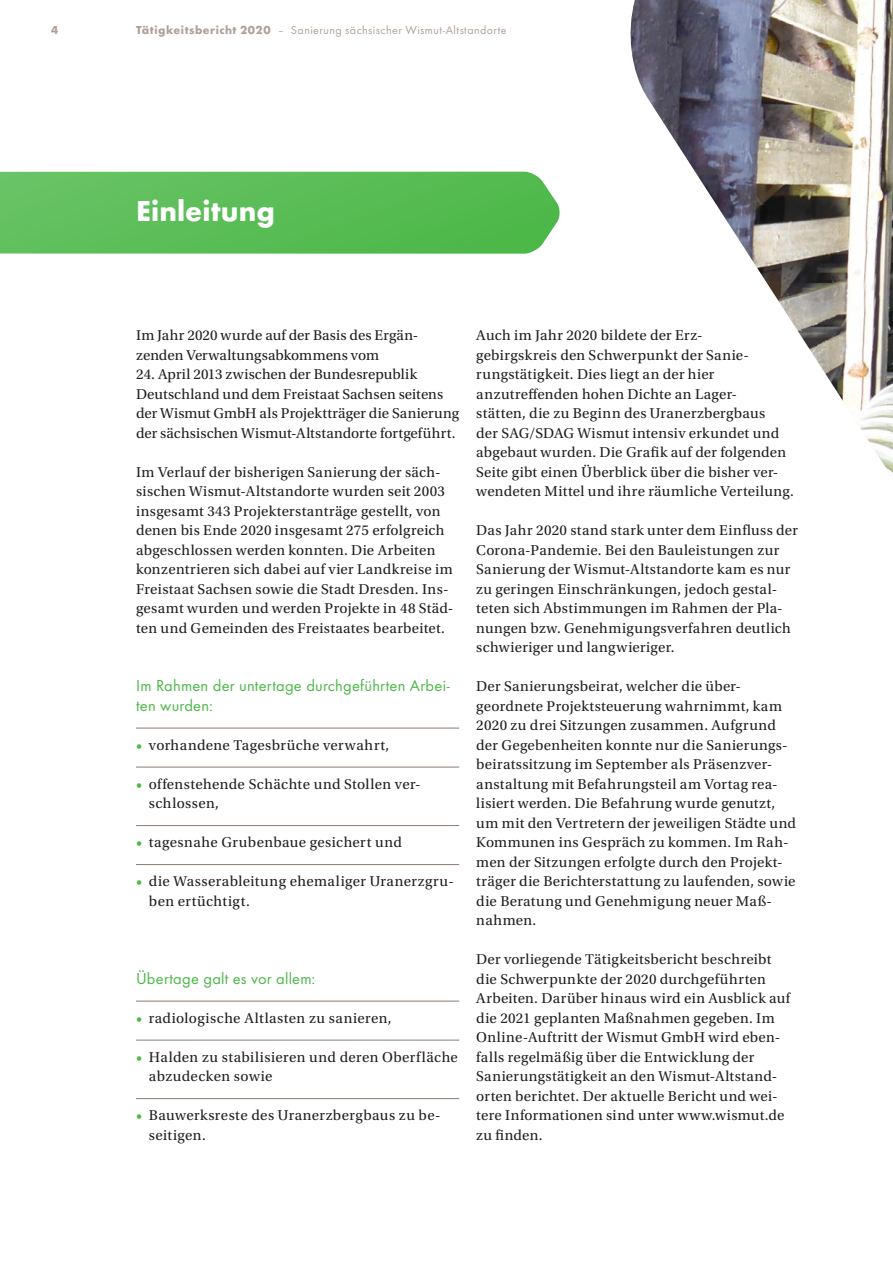
<style>
.page{position:relative;width:893px;height:1263px;background:#fff}
.page>*{position:absolute;margin:0;border:0;box-sizing:border-box;transform-origin:0 0}
.Headline_1{font:700 30px "Futura Round";letter-spacing:.005em;color:#fff}
.Fließtext{font:16.5px/19.5px "Futura Round";letter-spacing:.015em;color:#4cb848}
.Fließtext-2{font:15px/19.5px "Utopia Std";letter-spacing:.02em;color:#231f20}
.t1{font:12px "Futura Round";letter-spacing:.035em;color:#afa199}
.t2{font:700 12px "Futura Round";color:#afa199}
.s1{font-weight:700}
.s2{color:#4cb848}
</style>
<div class="page">
<svg style="left:0;top:171px;width:560px;height:83px;background:#5fbf5b"></svg>
<hr style="left:136px;top:728px;width:323px;height:1px;background:#8b7a71">
<hr style="left:136px;top:767px;width:323px;height:1px;background:#8b7a71">
<hr style="left:136px;top:825px;width:323px;height:1px;background:#8b7a71">
<hr style="left:136px;top:864px;width:323px;height:1px;background:#8b7a71">
<hr style="left:136px;top:1001px;width:323px;height:1px;background:#8b7a71">
<hr style="left:136px;top:1040px;width:323px;height:1px;background:#8b7a71">
<hr style="left:136px;top:1098px;width:323px;height:1px;background:#8b7a71">
<img style="left:630px;top:0;width:263px;height:478px">
<p class="t2" style="left:51px;top:21px;width:9px">4</p>
<p class="t1" style="left:136px;top:21px;width:372px"><span class="s1">Tätigkeitsbericht 2020</span> – Sanierung sächsischer Wismut-Altstandorte</p>
<p class="Headline_1" style="left:136px;top:188px;width:140px">Einleitung</p>
<p class="Fließtext-2" style="left:136px;top:326px;width:284px">Im Jahr 2020 wurde auf der Basis des Ergän&shy;zenden Verwaltungsabkommens vom</p>
<p class="Fließtext-2" style="left:136px;top:365px;width:325px">24. April 2013 zwischen der Bundesrepublik Deutschland und dem Freistaat Sachsen seitens der Wismut GmbH als Projektträger die Sanierung der sächsischen Wismut-Altstandorte fortgeführt.</p>
<p class="Fließtext-2" style="left:136px;top:462px;width:319px">Im Verlauf der bisherigen Sanierung der säch&shy;sischen Wismut-Altstandorte wurden seit 2003 insgesamt 343 Projekterstanträge gestellt, von denen bis Ende 2020 insgesamt 275 erfolgreich abgeschlossen werden konnten. Die Arbeiten konzentrieren sich dabei auf vier Landkreise im Freistaat Sachsen sowie die Stadt Dresden. Ins&shy;gesamt wurden und werden Projekte in 48 Städ&shy;ten und Gemeinden des Freistaates bearbeitet.</p>
<p class="Fließtext" style="left:136px;top:675px;width:315px">Im Rahmen der untertage durchgeführten Arbei&shy;ten wurden:</p>
<p class="Fließtext-2" style="left:136px;top:735px;width:255px"><span class="s2">•</span> vorhandene Tagesbrüche verwahrt,</p>
<p class="Fließtext-2" style="left:149px;top:774px;width:273px;text-indent:-13px"><span class="s2">•</span> offenstehende Schächte und Stollen ver&shy;schlossen,</p>
<p class="Fließtext-2" style="left:136px;top:833px;width:267px"><span class="s2">•</span> tagesnahe Grubenbaue gesichert und</p>
<p class="Fließtext-2" style="left:149px;top:872px;width:306px;text-indent:-13px"><span class="s2">•</span> die Wasserableitung ehemaliger Uranerzgru&shy;ben ertüchtigt.</p>
<p class="Fließtext" style="left:136px;top:967px;width:181px">Übertage galt es vor allem:</p>
<p class="Fließtext-2" style="left:136px;top:1008px;width:257px"><span class="s2">•</span> radiologische Altlasten zu sanieren,</p>
<p class="Fließtext-2" style="left:149px;top:1047px;width:311px;text-indent:-13px"><span class="s2">•</span> Halden zu stabilisieren und deren Oberfläche abzudecken sowie</p>
<p class="Fließtext-2" style="left:149px;top:1106px;width:293px;text-indent:-13px"><span class="s2">•</span> Bauwerksreste des Uranerzbergbaus zu be&shy;seitigen.</p>
<p class="Fließtext-2" style="left:476px;top:326px;width:319px">Auch im Jahr 2020 bildete der Erz-<br>gebirgskreis den Schwerpunkt der Sanie&shy;rungstätigkeit. Dies liegt an der hier anzutreffenden hohen Dichte an Lager-<br>stätten, die zu Beginn des Uranerzbergbaus<br>der SAG/SDAG Wismut intensiv erkundet und abgebaut wurden. Die Grafik auf der folgenden Seite gibt einen Überblick über die bisher ver&shy;wendeten Mittel und ihre räumliche Verteilung.</p>
<p class="Fließtext-2" style="left:476px;top:521px;width:323px">Das Jahr 2020 stand stark unter dem Einfluss der Corona-Pandemie. Bei den Bauleistungen zur Sanierung der Wismut-Altstandorte kam es nur zu geringen Einschränkungen, jedoch gestal&shy;teten sich Abstimmungen im Rahmen der Pla&shy;nungen bzw. Genehmigungsverfahren deutlich schwieriger und langwieriger.</p>
<p class="Fließtext-2" style="left:476px;top:677px;width:321px">Der Sanierungsbeirat, welcher die über&shy;geordnete Projektsteuerung wahrnimmt, kam 2020 zu drei Sitzungen zusammen. Aufgrund der Gegebenheiten konnte nur die Sanierungs&shy;beiratssitzung im September als Präsenzver&shy;anstaltung mit Befahrungsteil am Vortag rea&shy;lisiert werden. Die Befahrung wurde genutzt, um mit den Vertretern der jeweiligen Städte und Kommunen ins Gespräch zu kommen. Im Rah&shy;men der Sitzungen erfolgte durch den Projekt&shy;träger die Berichterstattung zu laufenden, sowie die Beratung und Genehmigung neuer Maß&shy;nahmen.</p>
<p class="Fließtext-2" style="left:476px;top:950px;width:315px">Der vorliegende Tätigkeitsbericht beschreibt die Schwerpunkte der 2020 durchgeführten Arbeiten. Darüber hinaus wird ein Ausblick auf die 2021 geplanten Maßnahmen gegeben. Im Online-Auftritt der Wismut GmbH wird eben&shy;falls regelmäßig über die Entwicklung der Sanierungstätigkeit an den Wismut-Altstand&shy;orten berichtet. Der aktuelle Bericht und wei&shy;tere Informationen sind unter www.wismut.de zu finden.</p>
</div>
